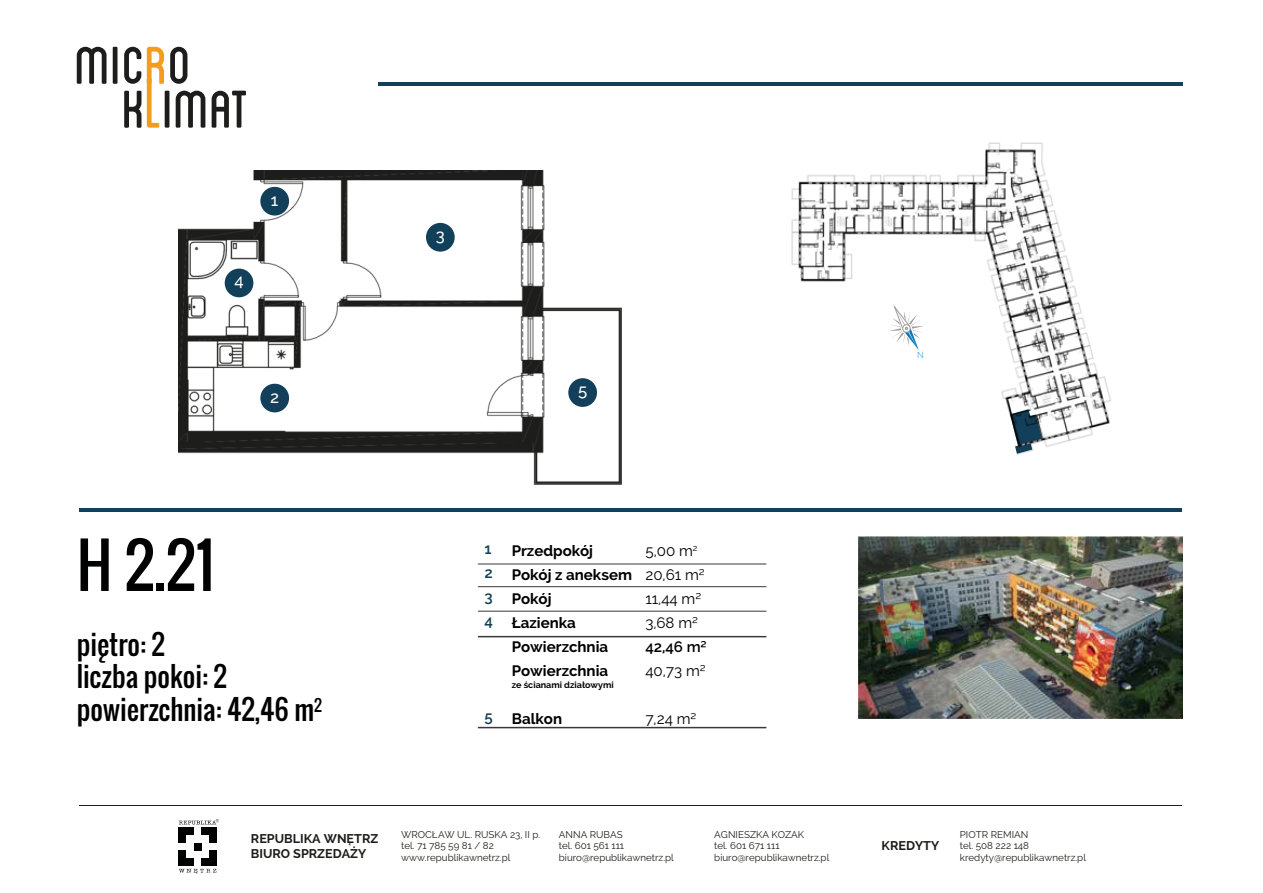
<style>
.page{position:relative;width:1263px;height:893px;background:#fff}
.page>*{position:absolute;margin:0;border:0;box-sizing:border-box;transform-origin:0 0}
.t1{font:60px "Oswald";color:#000101}
.t2{font:27px/32.4px "Oswald";color:#000101}
.t3{font:500 16.65px "Raleway";color:#fff}
.t4{font:700 15px/24px "Raleway";color:#000101}
.t5{font:15px/24px "Raleway";color:#000101}
.t6{font:600 15px "Raleway";color:#000101}
.t7{font:600 15px/24px "Raleway";color:#123f59;text-align:justify}
.t8{font:700 12.6px/15.1px "Raleway";color:#1d1d1b}
.t9{font:9.75px/11.7px "Raleway";color:#1d1d1b}
.t10{font:700 9px "Raleway";color:#000101}
.t11{font:300 8.85px "Lato";color:#077abf}
</style>
<div class="page">
<img style="left:791px;top:142px;width:320px;height:313px">
<img style="left:178px;top:171px;width:443px;height:314px">
<hr style="left:80px;top:805px;width:1102px;height:1px;background:#1d1d1b">
<svg style="left:179px;top:869px;width:37px;height:5px"></svg>
<div style="left:179px;top:828px;width:7px;height:7px;background:#000101"></div>
<div style="left:187px;top:828px;width:7px;height:7px;background:#000101"></div>
<div style="left:202px;top:828px;width:7px;height:7px;background:#000101"></div>
<div style="left:209px;top:828px;width:7px;height:7px;background:#000101"></div>
<div style="left:209px;top:835px;width:7px;height:7px;background:#000101"></div>
<div style="left:179px;top:835px;width:7px;height:8px;background:#000101"></div>
<div style="left:194px;top:843px;width:7px;height:7px;background:#000101"></div>
<div style="left:179px;top:858px;width:7px;height:7px;background:#000101"></div>
<div style="left:187px;top:858px;width:7px;height:7px;background:#000101"></div>
<div style="left:179px;top:851px;width:7px;height:7px;background:#000101"></div>
<div style="left:202px;top:858px;width:7px;height:7px;background:#000101"></div>
<div style="left:209px;top:858px;width:7px;height:7px;background:#000101"></div>
<div style="left:209px;top:851px;width:7px;height:7px;background:#000101"></div>
<svg style="left:179px;top:819px;width:40px;height:5px"></svg>
<img style="left:859px;top:536px;width:324px;height:183px">
<svg style="left:77px;top:47px;width:30px;height:37px"></svg>
<hr style="left:113px;top:47px;width:4px;height:37px;background:#1d1d1b">
<svg style="left:124px;top:91px;width:17px;height:37px"></svg>
<svg style="left:170px;top:47px;width:17px;height:37px"></svg>
<svg style="left:124px;top:47px;width:17px;height:37px"></svg>
<svg style="left:147px;top:47px;width:17px;height:81px"></svg>
<hr style="left:165px;top:91px;width:4px;height:37px;background:#1d1d1b">
<svg style="left:176px;top:91px;width:29px;height:37px"></svg>
<svg style="left:212px;top:91px;width:34px;height:37px"></svg>
<hr style="left:378px;top:83px;width:804px;height:3px;background:#123f59">
<hr style="left:80px;top:509px;width:1102px;height:3px;background:#123f59">
<div style="left:260px;top:384px;width:29px;height:28px;background:#123f59;border-radius:50%"></div>
<div style="left:260px;top:187px;width:29px;height:29px;background:#123f59;border-radius:50%"></div>
<div style="left:426px;top:223px;width:29px;height:29px;background:#123f59;border-radius:50%"></div>
<div style="left:225px;top:269px;width:28px;height:28px;background:#123f59;border-radius:50%"></div>
<div style="left:568px;top:378px;width:29px;height:29px;background:#123f59;border-radius:50%"></div>
<hr style="left:478px;top:586px;width:288px;height:1px;background:#3a3938">
<hr style="left:478px;top:564px;width:288px;height:1px;background:#3a3938">
<hr style="left:478px;top:611px;width:288px;height:1px;background:#3a3938">
<hr style="left:478px;top:636px;width:288px;height:1px;background:#3a3938">
<hr style="left:478px;top:727px;width:288px;height:1px;background:#3a3938">
<svg style="left:889px;top:305px;width:35px;height:48px"></svg>
<h3 class="t3" style="left:234px;top:271px;width:11px">4</h3>
<h3 class="t3" style="left:271px;top:191px;width:9px">1</h3>
<h3 class="t3" style="left:270px;top:387px;width:11px">2</h3>
<h1 class="t1" style="left:77px;top:520px;width:139px">H 2.21</h1>
<h2 class="t2" style="left:77px;top:628px;width:247px">piętro: 2<br>liczba pokoi: 2 powierzchnia: 42,46 m<sup>2</sup></h2>
<h3 class="t3" style="left:436px;top:225px;width:11px">3</h3>
<h3 class="t3" style="left:578px;top:380px;width:11px">5</h3>
<h3 class="t7" style="left:484px;top:537px;width:10px">1<br>2<br>3<br>4</h3>
<h3 class="t7" style="left:484px;top:705px;width:10px">5</h3>
<h3 class="t4" style="left:512px;top:539px;width:122px">Przedpokój<br>Pokój z aneksem<br>Pokój<br>Łazienka<br>Powierzchnia<br>Powierzchnia</h3>
<p class="t10" style="left:512px;top:679px;width:103px">ze ścianami działowymi</p>
<h3 class="t4" style="left:512px;top:707px;width:52px">Balkon</h3>
<h3 class="t5" style="left:645px;top:538px;width:61px">5,00 m<sup>2<br></sup>20,61 m²<br>11,44 m²<br>3,68 m²</h3>
<h3 class="t6" style="left:645px;top:638px;width:63px">42,46 m²</h3>
<h3 class="t5" style="left:645px;top:658px;width:62px">40,73 m²</h3>
<h3 class="t5" style="left:645px;top:706px;width:53px">7,24 m²</h3>
<p class="t11" style="left:917px;top:349px;width:8px">N</p>
<p class="t8" style="left:251px;top:831px;width:129px">REPUBLIKA WNĘTRZ<br>BIURO SPRZEDAŻY</p>
<p class="t9" style="left:401px;top:828px;width:141px">WROCŁAW UL. RUSKA 23, II p. tel. 71 785 59 81 / 82 www.republikawnetrz.pl</p>
<p class="t9" style="left:714px;top:828px;width:116px">AGNIESZKA KOZAK<br>tel. 601 671 111 biuro@republikawnetrz.pl</p>
<p class="t9" style="left:559px;top:828px;width:116px">ANNA RUBAS<br>tel. 601 561 111 biuro@republikawnetrz.pl</p>
<p class="t9" style="left:960px;top:828px;width:128px">PIOTR REMIAN<br>tel. 508 222 148 kredyty@republikawnetrz.pl</p>
<p class="t8" style="left:882px;top:838px;width:59px">KREDYTY</p>
</div>
